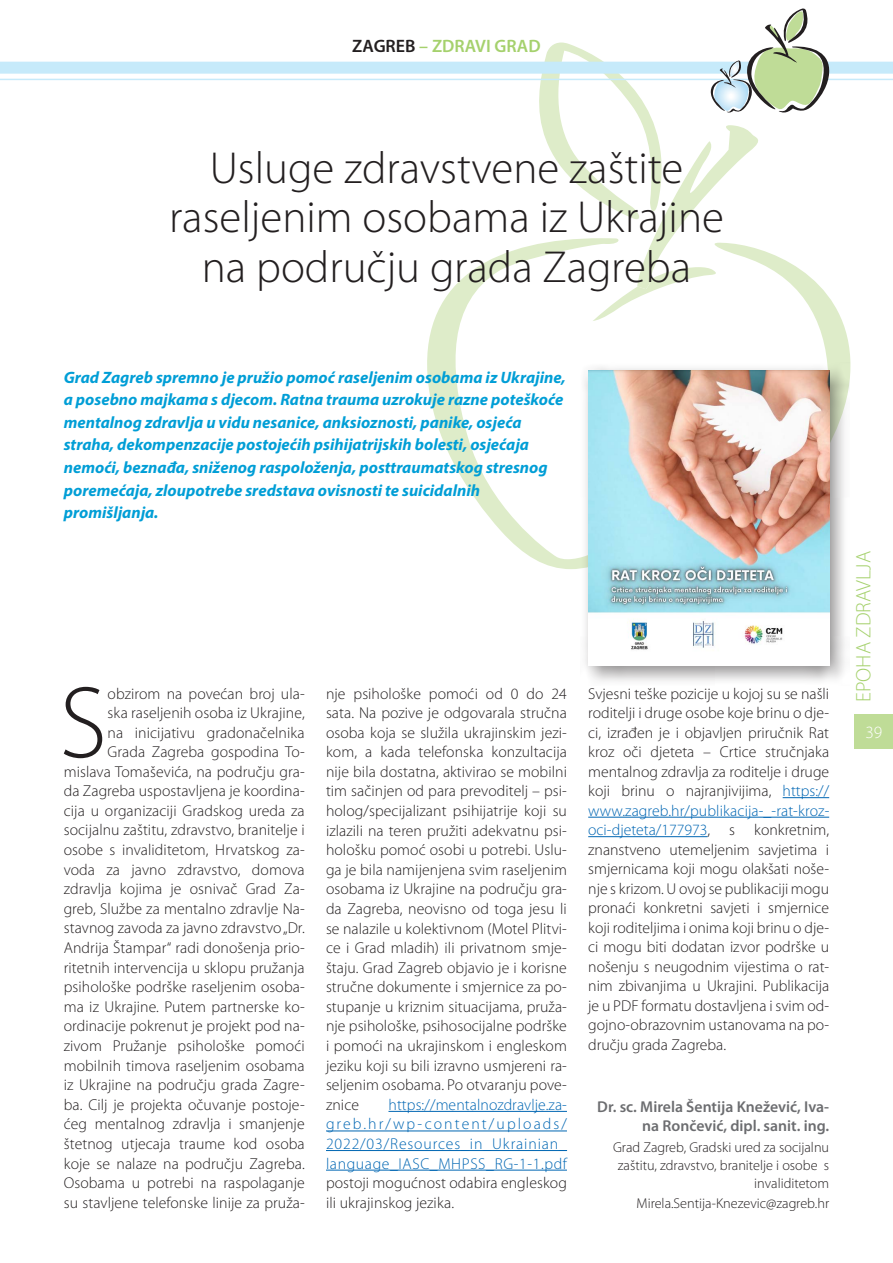
<style>
.page{position:relative;width:893px;height:1263px;background:#fff}
.page>*{position:absolute;margin:0;border:0;box-sizing:border-box;transform-origin:0 0}
.t1{font:300 102.6px "Myriad Pro";color:#231f20}
.t2{font:300 45px/49.5px "Myriad Pro";color:#231f20;text-align:center}
.t3{font:300 21px "Myriad Pro";color:#a5d16d}
.t4{font:600 18px "Myriad Pro";color:#a5d16d}
.t5{font:300 17.25px "Myriad Pro";color:#fff}
.t6{font:italic 700 16.5px/22.5px "Myriad Pro";color:#009ed6}
.t7{font:300 15.75px/19.6px "Myriad Pro";letter-spacing:.005em;color:#231f20;text-align:justify}
.t8{font:300 15.75px/19.6px "Myriad Pro";letter-spacing:.055em;color:#0166b3;text-align:justify}
.t9{font:600 15.75px/19.5px "Myriad Pro";color:#6c6d70;text-align:right}
.t10{font:300 14.25px/18px "Myriad Pro";color:#231f20;text-align:right}
.s1{color:#231f20}
.s2{color:#0166b3}
</style>
<div class="page">
<svg style="left:427px;top:250px;width:153px;height:319px"></svg>
<svg style="left:817px;top:299px;width:34px;height:87px;fill:#deecc9"></svg>
<div style="left:0;top:62px;width:893px;height:12px;background:#c6eafa"></div>
<hr style="left:0;top:79px;width:893px;height:1px;background:#c6eafa">
<svg style="left:515px;top:8px;width:315px;height:313px"></svg>
<div style="left:855px;top:714px;width:38px;height:34px;background:#bfdc97"></div>
<div style="left:580px;top:362px;width:269px;height:324px;background:#231f20;opacity:.5"></div>
<img style="left:588px;top:371px;width:241px;height:295px">
<hr style="left:783px;top:797px;width:46px;height:1px;background:#0166b3">
<hr style="left:588px;top:817px;width:241px;height:1px;background:#0166b3">
<hr style="left:588px;top:836px;width:120px;height:1px;background:#0166b3">
<hr style="left:388px;top:1111px;width:179px;height:1px;background:#0166b3">
<hr style="left:326px;top:1130px;width:241px;height:1px;background:#0166b3">
<hr style="left:326px;top:1150px;width:241px;height:1px;background:#0166b3">
<hr style="left:326px;top:1170px;width:241px;height:1px;background:#0166b3">
<p class="t4" style="left:352px;top:34px;width:190px"><span class="s1">ZAGREB</span> – ZDRAVI GRAD</p>
<h2 class="t2" style="left:169px;top:142px;width:556px">Usluge zdravstvene zaštite raseljenim osobama iz Ukrajine na području grada Zagreba</h2>
<p class="t6" style="left:64px;top:366px;width:503px">Grad Zagreb spremno je pružio pomoć raseljenim osobama iz Ukrajine, a posebno majkama s djecom. Ratna trauma uzrokuje razne poteškoće mentalnog zdravlja u vidu nesanice, anksioznosti, panike, osjeća straha, dekompenzacije postojećih psihijatrijskih bolesti, osjećaja nemoći, beznađa, sniženog raspoloženja, posttraumatskog stresnog poremećaja, zloupotrebe sredstava ovisnosti te suicidalnih promišljanja.</p>
<h1 class="t1" style="left:59px;top:661px;width:49px">S</h1>
<p class="t7" style="left:64px;top:683px;width:242px;text-align:right">obzirom na povećan broj ula-<br>ska raseljenih osoba iz Ukrajine,<br>na inicijativu gradonačelnika<br>Grada Zagreba gospodina To&shy;mislava Tomaševića, na području gra&shy;da Zagreba uspostavljena je koordina&shy;cija u organizaciji Gradskog ureda za socijalnu zaštitu, zdravstvo, branitelje i osobe s invaliditetom, Hrvatskog za&shy;voda za javno zdravstvo, domova zdravlja kojima je osnivač Grad Za&shy;greb, Službe za mentalno zdravlje Na&shy;stavnog zavoda za javno zdravstvo „Dr.<br>Andrija Štampar“ radi donošenja prio&shy;ritetnih intervencija u sklopu pružanja psihološke podrške raseljenim osoba&shy;ma iz Ukrajine. Putem partnerske ko&shy;ordinacije pokrenut je projekt pod na&shy;zivom Pružanje psihološke pomoći mobilnih timova raseljenim osobama iz Ukrajine na području grada Zagre&shy;ba. Cilj je projekta očuvanje postoje&shy;ćeg mentalnog zdravlja i smanjenje štetnog utjecaja traume kod osoba koje se nalaze na području Zagreba.<br>Osobama u potrebi na raspolaganje su stavljene telefonske linije za pruža-</p>
<p class="t7" style="left:326px;top:683px;width:242px">nje psihološke pomoći od 0 do 24 sata. Na pozive je odgovarala stručna osoba koja se služila ukrajinskim jezi&shy;kom, a kada telefonska konzultacija nije bila dostatna, aktivirao se mobilni tim sačinjen od para prevoditelj – psi&shy;holog/specijalizant psihijatrije koji su izlazili na teren pružiti adekvatnu psi&shy;hološku pomoć osobi u potrebi. Uslu&shy;ga je bila namijenjena svim raseljenim osobama iz Ukrajine na području gra&shy;da Zagreba, neovisno od toga jesu li se nalazile u kolektivnom (Motel Plitvi&shy;ce i Grad mladih) ili privatnom smje&shy;štaju. Grad Zagreb objavio je i korisne stručne dokumente i smjernice za po&shy;stupanje u kriznim situacijama, pruža&shy;nje psihološke, psihosocijalne podrške i pomoći na ukrajinskom i engleskom jeziku koji su bili izravno usmjereni ra&shy;seljenim osobama. Po otvaranju pove&shy;znice</p>
<p class="t8" style="left:326px;top:1094px;width:243px;text-indent:62px">https://mentalnozdravlje.za&shy;greb.hr/wp-content/uploads/ 2022/03/Resources_in_Ukrainian_ language_IASC_MHPSS_RG-1-1.pdf</p>
<p class="t7" style="left:326px;top:1173px;width:242px">postoji mogućnost odabira engleskog ili ukrajinskog jezika.</p>
<p class="t7" style="left:588px;top:683px;width:243px">Svjesni teške pozicije u kojoj su se našli roditelji i druge osobe koje brinu o dje&shy;ci, izrađen je i objavljen priručnik Rat kroz oči djeteta – Crtice stručnjaka mentalnog zdravlja za roditelje i druge koji brinu o najranjivijima, <span class="s2">https:// www.zagreb.hr/publikacija-_-rat-kroz&shy;oci-djeteta/177973</span>, s konkretnim, znanstveno utemeljenim savjetima i smjernicama koji mogu olakšati noše&shy;nje s krizom. U ovoj se publikaciji mogu pronaći konkretni savjeti i smjernice koji roditeljima i onima koji brinu o dje&shy;ci mogu biti dodatan izvor podrške u nošenju s neugodnim vijestima o rat&shy;nim zbivanjima u Ukrajini. Publikacija je u PDF formatu dostavljena i svim od&shy;gojno-obrazovnim ustanovama na po&shy;dručju grada Zagreba.</p>
<p class="t9" style="left:597px;top:1096px;width:233px">Dr. sc. Mirela Šentija Knežević, Iva&shy;na Rončević, dipl. sanit. ing.</p>
<p class="t10" style="left:613px;top:1138px;width:218px">Grad Zagreb, Gradski ured za socijalnu zaštitu, zdravstvo, branitelje i osobe s invaliditetom</p>
<p class="t10" style="left:636px;top:1194px;width:194px">Mirela.Sentija-Knezevic@zagreb.hr</p>
<h3 class="t3" style="left:851px;top:702px;width:152px;rotate:-90deg">EPOHA ZDRAVLJA</h3>
<p class="t5" style="left:865px;top:722px;width:18px">39</p>
</div>
